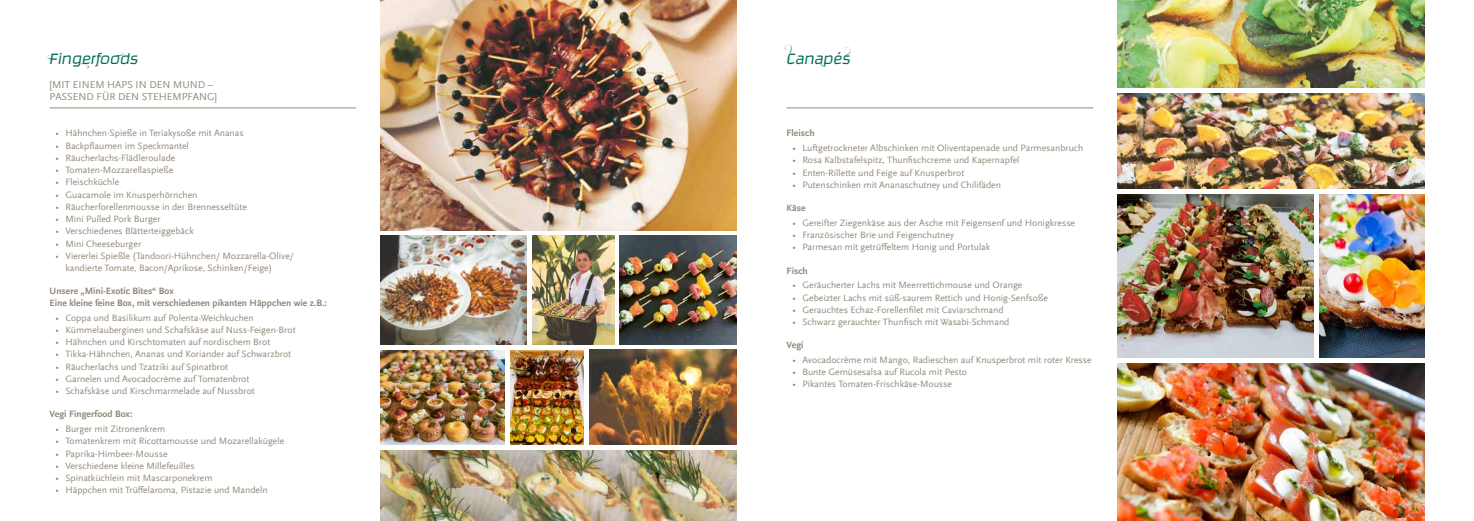
<style>
.page{position:relative;width:1474px;height:521px;background:#fff}
.page>*{position:absolute;margin:0;border:0;box-sizing:border-box;transform-origin:0 0}
.t1{font:italic 300 17.5px "Ginger Pro";color:#006d55}
.t2{font:10.5px/12.2px "Scala Sans Offc";color:#92887a}
.t3{font:9.62px/12.2px "Scala Sans Offc";color:#92887a}
.t4{font:700 9.62px/11.5px "Scala Sans Offc";color:#92887a}
</style>
<div class="page">
<img style="left:533px;top:236px;width:81px;height:108px">
<img style="left:381px;top:0;width:356px;height:230px">
<img style="left:510px;top:350px;width:73px;height:94px">
<img style="left:589px;top:350px;width:148px;height:94px">
<img style="left:381px;top:450px;width:356px;height:71px">
<img style="left:381px;top:350px;width:123px;height:94px">
<img style="left:620px;top:236px;width:117px;height:108px">
<img style="left:381px;top:236px;width:146px;height:108px">
<hr style="left:50px;top:108px;width:306px;height:1px;background:#92887a">
<hr style="left:786px;top:108px;width:307px;height:1px;background:#92887a">
<img style="left:1117px;top:363px;width:307px;height:158px">
<img style="left:1319px;top:194px;width:105px;height:163px">
<img style="left:1117px;top:194px;width:196px;height:163px">
<img style="left:1117px;top:94px;width:307px;height:94px">
<img style="left:1117px;top:0;width:307px;height:88px">
<h1 class="t1" style="left:50px;top:48px;width:90px">Fingerfoods</h1>
<p class="t2" style="left:50px;top:78px;width:169px">[MIT EINEM HAPS IN DEN MUND –<br>PASSEND FÜR DEN STEHEMPFANG]</p>
<p class="t3" style="left:55px;top:127px;width:190px">• Hähnchen-Spieße in Teriakysoße mit Ananas</p>
<p class="t3" style="left:55px;top:140px;width:135px">• Backpflaumen im Speckmantel</p>
<p class="t3" style="left:55px;top:152px;width:121px">• Räucherlachs-Flädleroulade</p>
<p class="t3" style="left:55px;top:164px;width:119px">• Tomaten-Mozzarellaspieße</p>
<p class="t3" style="left:55px;top:176px;width:65px">• Fleischküchle</p>
<p class="t3" style="left:55px;top:189px;width:144px">• Guacamole im Knusperhörnchen</p>
<p class="t3" style="left:55px;top:201px;width:193px">• Räucherforellenmousse in der Brennesseltüte</p>
<p class="t3" style="left:55px;top:213px;width:107px">• Mini Pulled Pork Burger</p>
<p class="t3" style="left:55px;top:225px;width:140px">• Verschiedenes Blätterteiggebäck</p>
<p class="t3" style="left:55px;top:238px;width:87px">• Mini Cheeseburger</p>
<p class="t3" style="left:65px;top:250px;width:230px;text-indent:-10px">• Viererlei Spießle (Tandoori-Hühnchen/ Mozzarella-Olive/ kandierte Tomate, Bacon/Aprikose, Schinken/Feige)</p>
<p class="t4" style="left:50px;top:285px;width:279px">Unsere „Mini-Exotic Bites“ Box<br>Eine kleine feine Box, mit verschiedenen pikanten Häppchen wie z.B.:</p>
<p class="t3" style="left:55px;top:312px;width:200px">• Coppa und Basilikum auf Polenta-Weichkuchen</p>
<p class="t3" style="left:55px;top:324px;width:242px">• Kümmelauberginen und Schafskäse auf Nuss-Feigen-Brot</p>
<p class="t3" style="left:55px;top:336px;width:216px">• Hähnchen und Kirschtomaten auf nordischem Brot</p>
<p class="t3" style="left:55px;top:348px;width:237px">• Tikka-Hähnchen, Ananas und Koriander auf Schwarzbrot</p>
<p class="t3" style="left:55px;top:361px;width:174px">• Räucherlachs und Tzatziki auf Spinatbrot</p>
<p class="t3" style="left:55px;top:373px;width:195px">• Garnelen und Avocadocrème auf Tomatenbrot</p>
<p class="t3" style="left:55px;top:385px;width:201px">• Schafskäse und Kirschmarmelade auf Nussbrot</p>
<p class="t4" style="left:50px;top:408px;width:84px">Vegi Fingerfood Box:</p>
<p class="t3" style="left:55px;top:423px;width:111px">• Burger mit Zitronenkrem</p>
<p class="t3" style="left:55px;top:435px;width:230px">• Tomatenkrem mit Ricottamousse und Mozarellakügele</p>
<p class="t3" style="left:55px;top:448px;width:114px">• Paprika-Himbeer-Mousse</p>
<p class="t3" style="left:55px;top:460px;width:141px">• Verschiedene kleine Millefeuilles</p>
<p class="t3" style="left:55px;top:472px;width:159px">• Spinatküchlein mit Mascarponekrem</p>
<p class="t3" style="left:55px;top:484px;width:214px">• Häppchen mit Trüffelaroma, Pistazie und Mandeln</p>
<h1 class="t1" style="left:786px;top:48px;width:65px">Canapés</h1>
<p class="t4" style="left:786px;top:128px;width:30px">Fleisch</p>
<p class="t3" style="left:792px;top:142px;width:292px">• Luftgetrockneter Albschinken mit Oliventapenade und Parmesanbruch</p>
<p class="t3" style="left:792px;top:154px;width:228px">• Rosa Kalbstafelspitz, Thunfischcreme und Kapernapfel</p>
<p class="t3" style="left:792px;top:167px;width:173px">• Enten-Rillette und Feige auf Knusperbrot</p>
<p class="t3" style="left:792px;top:179px;width:210px">• Putenschinken mit Ananaschutney und Chilifäden</p>
<p class="t4" style="left:786px;top:202px;width:20px">Käse</p>
<p class="t3" style="left:792px;top:217px;width:284px">• Gereifter Ziegenkäse aus der Asche mit Feigensenf und Honigkresse</p>
<p class="t3" style="left:792px;top:229px;width:163px">• Französischer Brie und Feigenchutney</p>
<p class="t3" style="left:792px;top:241px;width:199px">• Parmesan mit getrüffeltem Honig und Portulak</p>
<p class="t4" style="left:786px;top:265px;width:23px">Fisch</p>
<p class="t3" style="left:792px;top:279px;width:231px">• Geräucherter Lachs mit Meerrettichmouse und Orange</p>
<p class="t3" style="left:792px;top:292px;width:257px">• Gebeizter Lachs mit süß-saurem Rettich und Honig-Senfsoße</p>
<p class="t3" style="left:792px;top:304px;width:213px">• Gerauchtes Echaz-Forellenfilet mit Caviarschmand</p>
<p class="t3" style="left:792px;top:315px;width:218px">• Schwarz gerauchter Thunfisch mit Wasabi-Schmand</p>
<p class="t4" style="left:786px;top:339px;width:18px">Vegi</p>
<p class="t3" style="left:792px;top:353px;width:301px">• Avocadocrème mit Mango, Radieschen auf Knusperbrot mit roter Kresse</p>
<p class="t3" style="left:792px;top:366px;width:176px">• Bunte Gemüsesalsa auf Rucola mit Pesto</p>
<p class="t3" style="left:792px;top:378px;width:161px">• Pikantes Tomaten-Frischkäse-Mousse</p>
</div>
